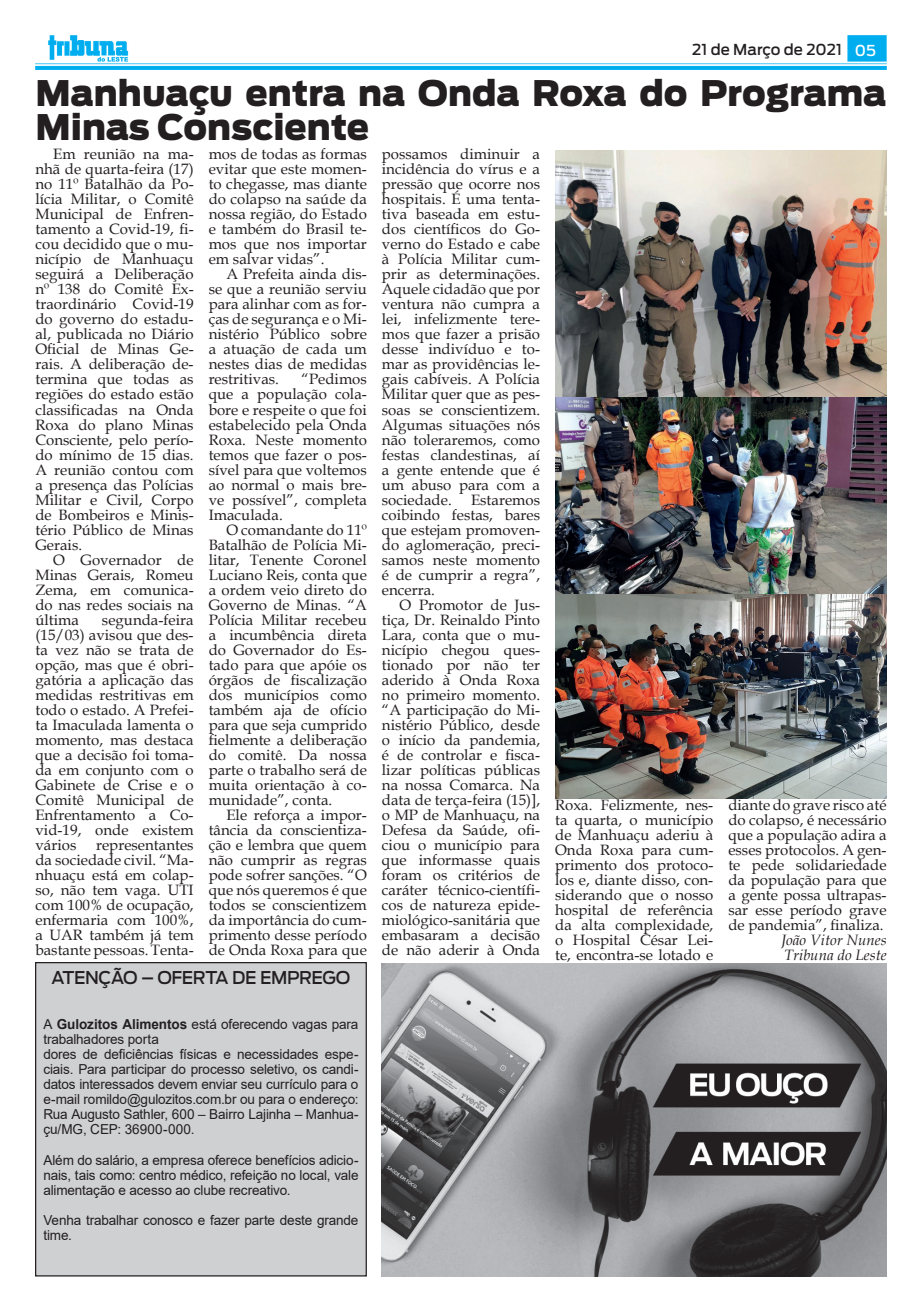
<style>
.page{position:relative;width:922px;height:1312px;background:#fff}
.page>*{position:absolute;margin:0;border:0;box-sizing:border-box;transform-origin:0 0}
.t1{font:900 35px/33.8px "Antenna";color:#231f20}
.t2{font:500 17.5px "Antenna";letter-spacing:-.025em;color:#231f20}
.t3{font:15px/15px "Book Antiqua";color:#231f20;text-align:justify}
.t4{font:italic 15px/15px "Book Antiqua";color:#231f20}
.t5{font:500 15px "Antenna";color:#231f20}
.t6{font:13.75px/15px "Arial";letter-spacing:-.01em;color:#231f20}
.s1{color:#fff}
.s2{font-weight:700}
</style>
<div class="page">
<img style="left:35px;top:35px;width:851px;height:34px">
<img style="left:555px;top:593px;width:331px;height:205px">
<img style="left:555px;top:151px;width:331px;height:442px">
<div style="left:36px;top:962px;width:330px;height:313px;background:#cfd0d2"></div>
<div style="left:35px;top:961px;width:332px;height:315px;border:1px solid #231f20"></div>
<img style="left:382px;top:963px;width:504px;height:313px">
<p class="t5" style="left:692px;top:41px;width:185px">21 de Março de 2021 <span class="s1">05</span></p>
<h1 class="t1" style="left:35px;top:77px;width:852px">Manhuaçu entra na Onda Roxa do Programa<br>Minas Consciente</h1>
<p class="t3" style="left:35px;top:146px;width:160px;text-indent:18px">Em reunião na ma&shy;nhã de quarta-feira (17) no 11º Batalhão da Po&shy;lícia Militar, o Comitê Municipal de Enfren&shy;tamento a Covid-19, fi&shy;cou decidido que o mu&shy;nicípio de Manhuaçu seguirá a Deliberação nº 138 do Comitê Ex&shy;traordinário Covid-19 do governo do estadu&shy;al, publicada no Diário Oficial de Minas Ge&shy;rais. A deliberação de&shy;termina que todas as regiões do estado estão classificadas na Onda Roxa do plano Minas Consciente, pelo perío&shy;do mínimo de 15 dias.<br>A reunião contou com a presença das Polícias Militar e Civil, Corpo de Bombeiros e Minis&shy;tério Público de Minas Gerais.</p>
<p class="t3" style="left:35px;top:551px;width:160px;text-indent:18px">O Governador de Minas Gerais, Romeu Zema, em comunica&shy;do nas redes sociais na última</p>
<p class="t3" style="left:209px;top:146px;width:160px">mos de todas as formas evitar que este momen&shy;to chegasse, mas diante do colapso na saúde da nossa região, do Estado e também do Brasil te&shy;mos que nos importar em salvar vidas”.</p>
<p class="t3" style="left:209px;top:266px;width:160px;text-indent:18px">A Prefeita ainda dis&shy;se que a reunião serviu para alinhar com as for&shy;ças de segurança e o Mi&shy;nistério Público sobre a atuação de cada um nestes dias de medidas restritivas.</p>
<p class="t3" style="left:382px;top:146px;width:160px">possamos diminuir a incidência do vírus e a pressão que ocorre nos hospitais. É uma tenta&shy;tiva baseada em estu&shy;dos científicos do Go&shy;verno do Estado e cabe à Polícia Militar cum&shy;prir as determinações.<br>Aquele cidadão que por ventura não cumpra a lei, infelizmente tere&shy;mos que fazer a prisão desse indivíduo e to&shy;mar as providências le&shy;gais cabíveis. A Polícia Militar quer que as pes&shy;soas se conscientizem.<br>Algumas situações nós não toleraremos, como festas clandestinas, aí a gente entende que é um abuso para com a sociedade.</p>
<p class="t3" style="left:209px;top:371px;width:160px;text-indent:93px">“Pedimos que a população cola&shy;bore e respeite o que foi estabelecido pela Onda Roxa. Neste momento temos que fazer o pos&shy;sível para que voltemos ao normal o mais bre&shy;ve possível”, completa Imaculada.</p>
<p class="t3" style="left:209px;top:521px;width:160px;text-indent:18px">O comandante do 11º Batalhão de Polícia Mi&shy;litar, Tenente Coronel Luciano Reis, conta que a ordem veio direto do Governo de Minas. “A Polícia Militar recebeu a incumbência direta do Governador do Es&shy;tado para que apóie os órgãos de fiscalização dos municípios como também aja de ofício para que seja cumprido fielmente a deliberação do comitê. Da nossa parte o trabalho será de muita orientação à co&shy;munidade”, conta.</p>
<p class="t3" style="left:209px;top:806px;width:160px;text-indent:18px">Ele reforça a impor&shy;tância da conscientiza&shy;ção e lembra que quem não cumprir as regras pode sofrer sanções. “O que nós queremos é que todos se conscientizem da importância do cum&shy;primento desse período de Onda Roxa para que</p>
<p class="t3" style="left:382px;top:491px;width:160px;text-indent:89px">Estaremos coibindo festas, bares que estejam promoven&shy;do aglomeração, preci&shy;samos neste momento é de cumprir a regra”, encerra.</p>
<p class="t3" style="left:382px;top:596px;width:160px;text-indent:18px">O Promotor de Jus&shy;tiça, Dr. Reinaldo Pinto Lara, conta que o mu&shy;nicípio chegou ques&shy;tionado por não ter aderido à Onda Roxa no primeiro momento. “A participação do Mi&shy;nistério Público, desde o início da pandemia, é de controlar e fisca&shy;lizar políticas públicas na nossa Comarca. Na data de terça-feira (15)], o MP de Manhuaçu, na Defesa da Saúde, ofi&shy;ciou o município para que informasse quais foram os critérios de caráter técnico-científi&shy;cos de natureza epide&shy;miológico-sanitária que embasaram a decisão de não aderir à Onda</p>
<p class="t3" style="left:35px;top:611px;width:160px;text-indent:66px">segunda-feira (15/03) avisou que des&shy;ta vez não se trata de opção, mas que é obri&shy;gatória a aplicação das medidas restritivas em todo o estado. A Prefei&shy;ta Imaculada lamenta o momento, mas destaca que a decisão foi toma&shy;da em conjunto com o Gabinete de Crise e o Comitê Municipal de Enfrentamento a Co&shy;vid-19, onde existem vários</p>
<p class="t3" style="left:555px;top:797px;width:160px">Roxa. Felizmente, nes&shy;ta quarta, o município de Manhuaçu aderiu à Onda Roxa para cum&shy;primento dos protoco&shy;los e, diante disso, con&shy;siderando que o nosso hospital de referência da alta complexidade, o Hospital César Lei&shy;te, encontra-se lotado e</p>
<p class="t3" style="left:728px;top:797px;width:160px">diante do grave risco até do colapso, é necessário que a população adira a esses protocolos. A gen&shy;te pede solidariedade da população para que a gente possa ultrapas&shy;sar esse período grave de pandemia”, finaliza.</p>
<p class="t3" style="left:35px;top:836px;width:160px;text-indent:61px">representantes da sociedade civil. “Ma&shy;nhuaçu está em colap&shy;so, não tem vaga. UTI com 100% de ocupação, enfermaria com 100%, a UAR também já tem bastante pessoas. Tenta-</p>
<p class="t4" style="left:780px;top:932px;width:107px">João Vitor Nunes<br>Tribuna do Leste</p>
<p class="t2" style="left:51px;top:967px;width:300px">ATENÇÃO – OFERTA DE EMPREGO</p>
<p class="t6" style="left:43px;top:1016px;width:316px">A <span class="s2">Gulozitos Alimentos</span> está oferecendo vagas para trabalhadores porta<br>dores de deficiências físicas e necessidades espe&shy;ciais. Para participar do processo seletivo, os candi&shy;datos interessados devem enviar seu currículo para o e-mail romildo@gulozitos.com.br ou para o endereço:<br>Rua Augusto Sathler, 600 – Bairro Lajinha – Manhua&shy;çu/MG, CEP: 36900-000.</p>
<p class="t6" style="left:43px;top:1151px;width:316px;text-align:justify">Além do salário, a empresa oferece benefícios adicio&shy;nais, tais como: centro médico, refeição no local, vale alimentação e acesso ao clube recreativo.</p>
<p class="t6" style="left:43px;top:1211px;width:316px">Venha trabalhar conosco e fazer parte deste grande time.</p>
</div>
